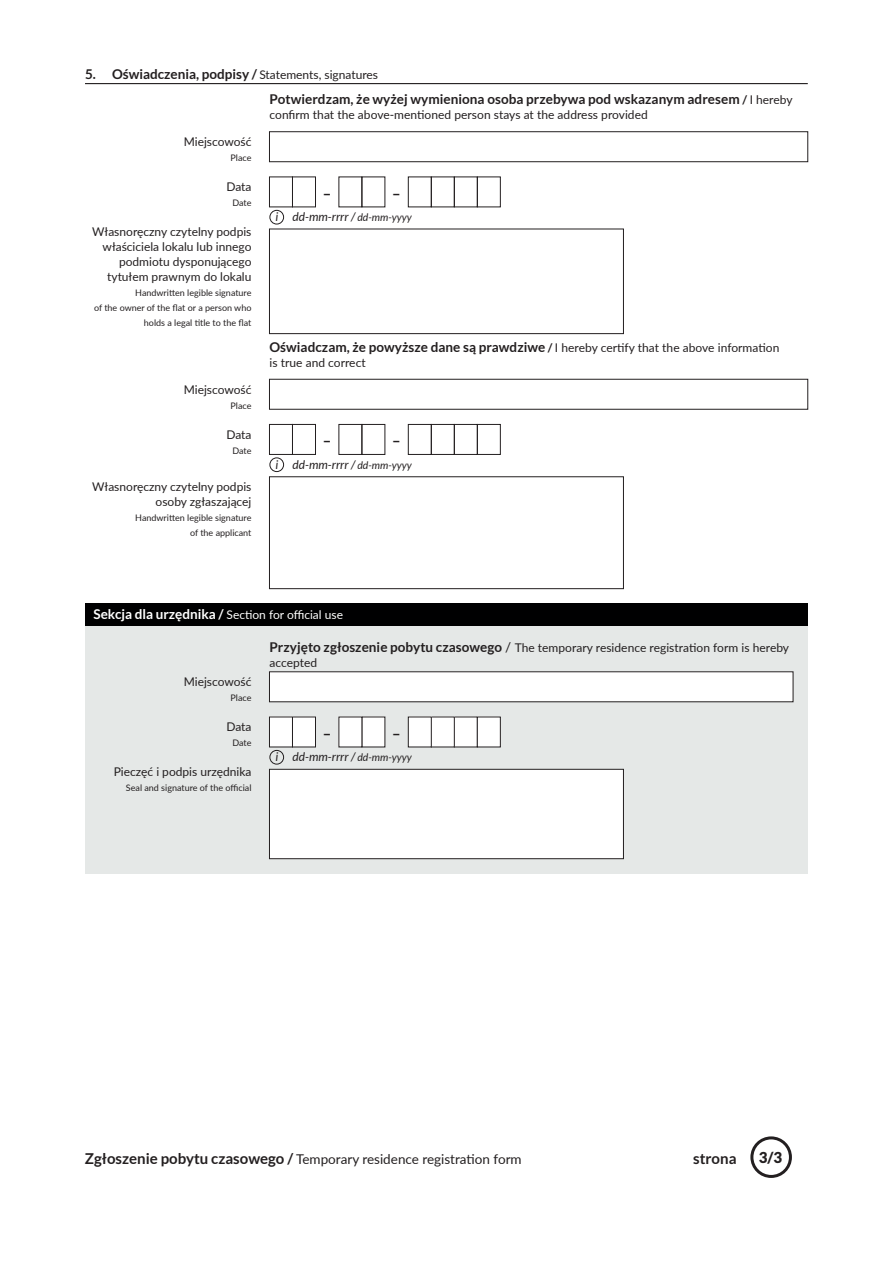
<style>
.page{position:relative;width:893px;height:1263px;background:#fff}
.page>*{position:absolute;margin:0;border:0;box-sizing:border-box;transform-origin:0 0}
.FSz_BODY_forms_dywiz{font:700 15px "Lato";color:#231f20}
.FSz_podstawa_Lato_10{font:700 15px "Lato";color:#231f20}
.FSz_podstawa_Lato_10-2{font:900 15px "Lato";color:#231f20}
.FSz_comments_Lato_9p{font:700 13.5px "Lato";letter-spacing:.005em;color:#231f20}
.FSz_FOOTER_tytul_wni{font:13.5px "Lato";color:#231f20}
.FSz_comments_Lato_9p-2{font:12px/15px "Lato";letter-spacing:.005em;color:#231f20}
.FSz_BODY_forms_label{font:12px/15px "Lato";color:#231f20;text-align:right}
.FSz_comments_Lato_9p-3{font:italic 12px "Lato";letter-spacing:.005em;color:#231f20}
.FSz_BODY_naglowek_se{font:12px "Lato";color:#fff}
.FSz_BODY_forms_label-2{font:9px/15px "Lato";color:#231f20;text-align:right}
.s1{font-weight:400;font-size:12px}
.s2{font-size:12px}
.s3{font-size:10.5px}
.s4{font-weight:700;font-size:13.5px}
.s5{font-weight:700}
.s6{font-size:13.5px}
.s7{font-weight:700;font-size:15px}
</style>
<div class="page">
<div style="left:269px;top:132px;width:539px;height:30px;border:1px solid #231f20"></div>
<div style="left:269px;top:229px;width:355px;height:105px;border:1px solid #231f20"></div>
<hr style="left:85px;top:83px;width:723px;height:1px;background:#231f20">
<div style="left:454px;top:177px;width:23px;height:30px;border:1px solid #231f20"></div>
<div style="left:431px;top:177px;width:23px;height:30px;border:1px solid #231f20"></div>
<div style="left:477px;top:177px;width:23px;height:30px;border:1px solid #231f20"></div>
<div style="left:269px;top:177px;width:24px;height:30px;border:1px solid #231f20"></div>
<div style="left:292px;top:177px;width:24px;height:30px;border:1px solid #231f20"></div>
<div style="left:339px;top:177px;width:23px;height:30px;border:1px solid #231f20"></div>
<div style="left:408px;top:177px;width:23px;height:30px;border:1px solid #231f20"></div>
<div style="left:269px;top:210px;width:15px;height:14px;border:1px solid #231f20;border-radius:50%"></div>
<div style="left:269px;top:379px;width:539px;height:30px;border:1px solid #231f20"></div>
<div style="left:454px;top:424px;width:23px;height:31px;border:1px solid #231f20"></div>
<div style="left:431px;top:424px;width:23px;height:31px;border:1px solid #231f20"></div>
<div style="left:477px;top:424px;width:23px;height:31px;border:1px solid #231f20"></div>
<div style="left:269px;top:424px;width:24px;height:31px;border:1px solid #231f20"></div>
<div style="left:292px;top:424px;width:24px;height:31px;border:1px solid #231f20"></div>
<div style="left:362px;top:424px;width:23px;height:31px;border:1px solid #231f20"></div>
<div style="left:339px;top:424px;width:23px;height:31px;border:1px solid #231f20"></div>
<div style="left:408px;top:424px;width:23px;height:31px;border:1px solid #231f20"></div>
<div style="left:269px;top:457px;width:15px;height:15px;border:1px solid #231f20;border-radius:50%"></div>
<div style="left:269px;top:477px;width:355px;height:112px;border:1px solid #231f20"></div>
<div style="left:85px;top:626px;width:723px;height:248px;background:#e5e8e7"></div>
<div style="left:85px;top:604px;width:723px;height:22px;background:#000001"></div>
<div style="left:269px;top:672px;width:524px;height:30px;background:#fff"></div>
<div style="left:454px;top:717px;width:23px;height:30px;background:#fff"></div>
<div style="left:454px;top:717px;width:23px;height:30px;border:1px solid #231f20"></div>
<div style="left:431px;top:717px;width:23px;height:30px;background:#fff"></div>
<div style="left:431px;top:717px;width:23px;height:30px;border:1px solid #231f20"></div>
<div style="left:477px;top:717px;width:23px;height:30px;background:#fff"></div>
<div style="left:477px;top:717px;width:23px;height:30px;border:1px solid #231f20"></div>
<div style="left:269px;top:717px;width:23px;height:30px;background:#fff"></div>
<div style="left:269px;top:717px;width:24px;height:30px;border:1px solid #231f20"></div>
<div style="left:292px;top:717px;width:23px;height:30px;background:#fff"></div>
<div style="left:292px;top:717px;width:24px;height:30px;border:1px solid #231f20"></div>
<div style="left:362px;top:717px;width:23px;height:30px;background:#fff"></div>
<div style="left:339px;top:717px;width:23px;height:30px;background:#fff"></div>
<div style="left:408px;top:717px;width:23px;height:30px;background:#fff"></div>
<div style="left:408px;top:717px;width:23px;height:30px;border:1px solid #231f20"></div>
<div style="left:269px;top:750px;width:15px;height:14px;border:1px solid #231f20;border-radius:50%"></div>
<div style="left:269px;top:769px;width:354px;height:90px;background:#fff"></div>
<div style="left:269px;top:769px;width:355px;height:90px;border:1px solid #231f20"></div>
<div style="left:750px;top:1136px;width:42px;height:42px;border:3px solid #231f20;border-radius:50%"></div>
<p class="FSz_comments_Lato_9p" style="left:85px;top:66px;width:295px">5. Oświadczenia, podpisy / <span class="s1">Statements, signatures</span></p>
<p class="FSz_BODY_forms_label" style="left:184px;top:134px;width:69px">Miejscowość</p>
<p class="FSz_BODY_forms_label-2" style="left:231px;top:150px;width:22px">Place</p>
<p class="FSz_BODY_forms_label" style="left:226px;top:179px;width:27px">Data</p>
<p class="FSz_BODY_forms_label-2" style="left:232px;top:195px;width:21px">Date</p>
<p class="FSz_BODY_forms_label" style="left:92px;top:224px;width:161px">Własnoręczny czytelny podpis właściciela lokalu lub innego podmiotu dysponującego tytułem prawnym do lokalu</p>
<p class="FSz_BODY_forms_label-2" style="left:94px;top:285px;width:159px">Handwritten legible signature<br>of the owner of the flat or a person who holds a legal title to the flat</p>
<p class="FSz_BODY_forms_label" style="left:184px;top:381px;width:69px">Miejscowość</p>
<p class="FSz_BODY_forms_label-2" style="left:231px;top:398px;width:22px">Place</p>
<p class="FSz_BODY_forms_label" style="left:226px;top:426px;width:27px">Data</p>
<p class="FSz_BODY_forms_label-2" style="left:232px;top:443px;width:21px">Date</p>
<p class="FSz_BODY_forms_label" style="left:92px;top:479px;width:161px">Własnoręczny czytelny podpis osoby zgłaszającej</p>
<p class="FSz_BODY_forms_label-2" style="left:135px;top:510px;width:118px">Handwritten legible signature of the applicant</p>
<p class="FSz_comments_Lato_9p" style="left:269px;top:92px;width:525px">Potwierdzam, że wyżej wymieniona osoba przebywa pod wskazanym adresem <span class="s2">/</span> <span class="s1">I hereby</span></p>
<p class="FSz_comments_Lato_9p-2" style="left:269px;top:107px;width:380px">confirm that the above-mentioned person stays at the address provided</p>
<p class="FSz_BODY_forms_dywiz" style="left:323px;top:185px;width:10px">–</p>
<p class="FSz_BODY_forms_dywiz" style="left:392px;top:185px;width:10px">–</p>
<p class="FSz_comments_Lato_9p-3" style="left:275px;top:210px;width:4px">i</p>
<p class="FSz_comments_Lato_9p-3" style="left:292px;top:210px;width:121px">dd-mm-rrrr / <span class="s3">dd-mm-yyyy</span></p>
<p class="FSz_comments_Lato_9p-2" style="left:269px;top:339px;width:511px"><span class="s4">Oświadczam, że powyższe dane są prawdziwe</span> <span class="s5">/</span> I hereby certify that the above information is true and correct</p>
<p class="FSz_BODY_forms_dywiz" style="left:323px;top:432px;width:10px">–</p>
<p class="FSz_BODY_forms_dywiz" style="left:392px;top:432px;width:10px">–</p>
<p class="FSz_comments_Lato_9p-3" style="left:275px;top:458px;width:4px">i</p>
<p class="FSz_comments_Lato_9p-3" style="left:292px;top:458px;width:121px">dd-mm-rrrr / <span class="s3">dd-mm-yyyy</span></p>
<p class="FSz_BODY_naglowek_se" style="left:94px;top:606px;width:251px"><span class="s4">Sekcja dla urzędnika /</span> Section for official use</p>
<p class="FSz_BODY_forms_label" style="left:184px;top:674px;width:69px">Miejscowość</p>
<p class="FSz_BODY_forms_label-2" style="left:231px;top:690px;width:22px">Place</p>
<p class="FSz_BODY_forms_label" style="left:226px;top:719px;width:27px">Data</p>
<p class="FSz_BODY_forms_label-2" style="left:232px;top:735px;width:21px">Date</p>
<p class="FSz_BODY_forms_label" style="left:114px;top:764px;width:139px">Pieczęć i podpis urzędnika</p>
<p class="FSz_BODY_forms_label-2" style="left:126px;top:780px;width:127px">Seal and signature of the official</p>
<p class="FSz_comments_Lato_9p-2" style="left:269px;top:639px;width:521px"><span class="s4">Przyjęto zgłoszenie pobytu czasowego</span> <span class="s6">/</span> The temporary residence registration form is hereby accepted</p>
<p class="FSz_BODY_forms_dywiz" style="left:323px;top:725px;width:10px">–</p>
<p class="FSz_BODY_forms_dywiz" style="left:392px;top:725px;width:10px">–</p>
<p class="FSz_comments_Lato_9p-3" style="left:275px;top:750px;width:4px">i</p>
<p class="FSz_comments_Lato_9p-3" style="left:292px;top:750px;width:121px">dd-mm-rrrr / <span class="s3">dd-mm-yyyy</span></p>
<p class="FSz_FOOTER_tytul_wni" style="left:85px;top:1149px;width:438px"><span class="s7">Zgłoszenie pobytu czasowego /</span> Temporary residence registration form</p>
<p class="FSz_podstawa_Lato_10" style="left:693px;top:1149px;width:45px">strona</p>
<p class="FSz_podstawa_Lato_10-2" style="left:759px;top:1149px;width:25px">3/3</p>
</div>
